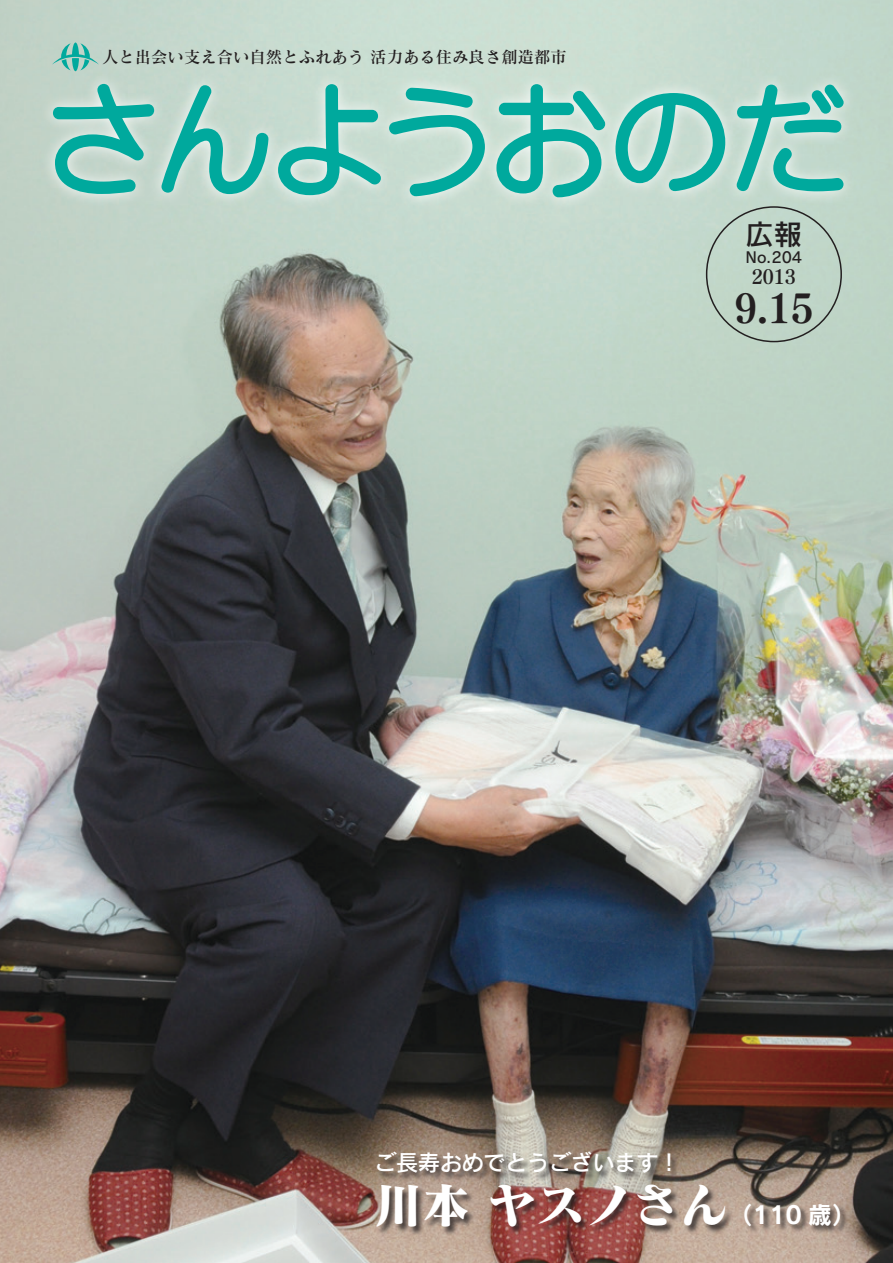
<style>
.page{position:relative;width:893px;height:1263px;background:#fff}
.page>*{position:absolute;margin:0;border:0;box-sizing:border-box;transform-origin:0 0}
.t1{font:120px "Anito Std M";letter-spacing:-.04em;color:#00a99d}
.t2{font:48px "Matisse Pro EB";color:#fff}
.t3{font:39px "Tsuku Min Pro E";color:#231f20}
.t4{font:28.5px "Rodin Pro DB";color:#231f20}
.t5{font:22.5px "Rodin Pro DB";letter-spacing:-.03em;color:#fff}
.t6{font:19.5px "Tsuku Min Pro B";color:#231f20}
.t7{font:16.5px "Matisse Pro DB";color:#231f20}
.t8{font:15px "Rodin Pro DB";color:#231f20}
.s1{font-family:"Rodin Pro B";font-size:24px}
</style>
<div class="page">
<img style="left:0;top:0;width:893px;height:1263px">
<svg style="left:52px;top:43px;width:47px;height:28px"></svg>
<div style="left:377px;top:1152px;width:472px;height:84px;background:#231f20;opacity:.75"></div>
<div style="left:40px;top:71px;width:817px;height:140px;background:#c7dbcf"></div>
<svg style="left:51px;top:84px;width:219px;height:112px"></svg>
<svg style="left:277px;top:83px;width:105px;height:114px"></svg>
<svg style="left:388px;top:86px;width:98px;height:112px"></svg>
<svg style="left:495px;top:83px;width:112px;height:116px"></svg>
<svg style="left:614px;top:92px;width:113px;height:101px"></svg>
<svg style="left:735px;top:84px;width:109px;height:109px"></svg>
<p class="t7" style="left:102px;top:46px;width:466px">人と出会い支え合い自然とふれあう 活力ある住み良さ創造都市</p>
<p class="t1" style="left:43px;top:65px;width:809px">さんようおのだ</p>
<p class="t4" style="left:746px;top:215px;width:58px">広報</p>
<p class="t8" style="left:746px;top:248px;width:58px">No.204</p>
<p class="t6" style="left:752px;top:261px;width:46px">2013</p>
<p class="t3" style="left:734px;top:278px;width:80px">9.15</p>
<p class="t5" style="left:374px;top:1148px;width:308px">ご長寿おめでとうございます！</p>
<p class="t2" style="left:374px;top:1174px;width:483px">川本 ヤスノさん<span class="s1">（110 歳）</span></p>
</div>
